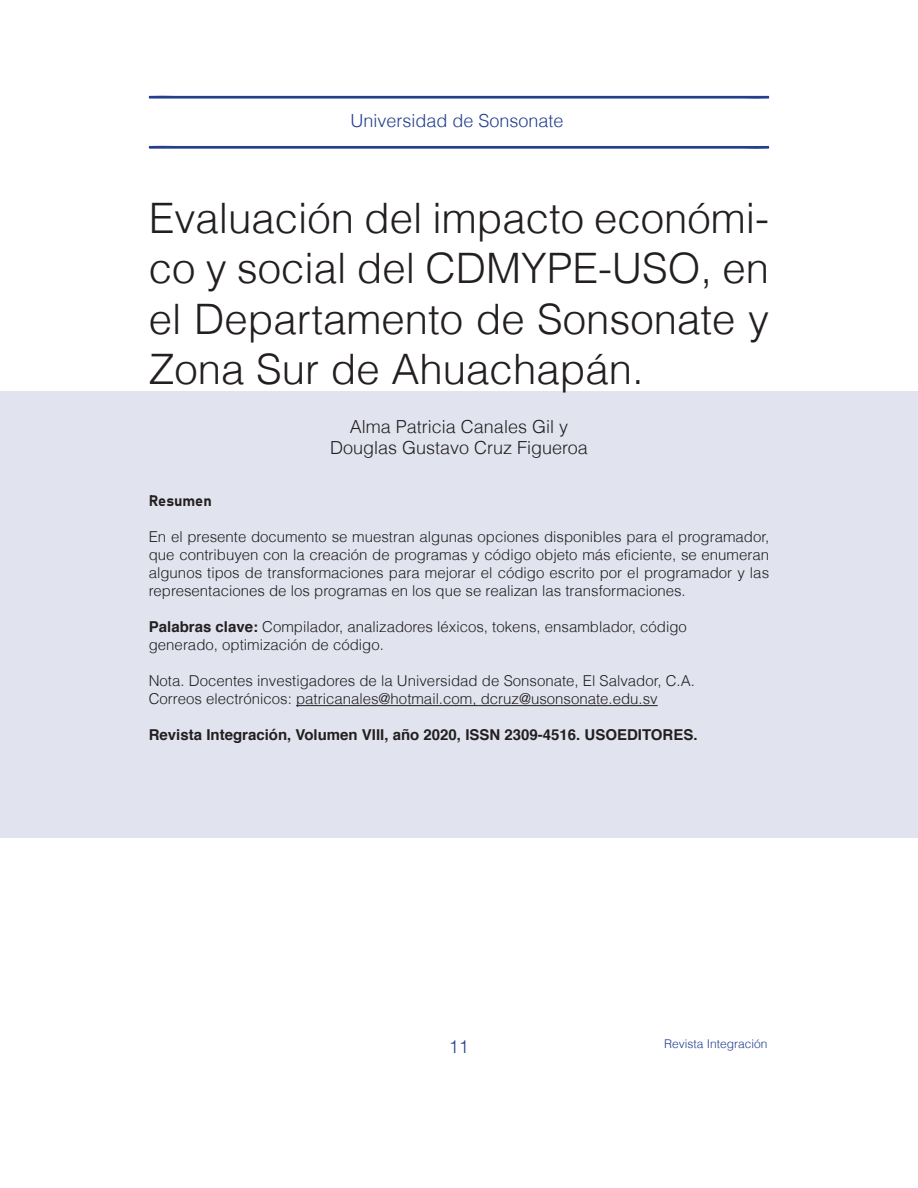
<style>
.page{position:relative;width:918px;height:1188px;background:#fff}
.page>*{position:absolute;margin:0;border:0;box-sizing:border-box;transform-origin:0 0}
.t1{font:300 42px/50.4px "Helvetica";color:#231f20}
.t2{font:300 18px "Helvetica";color:#231f20}
.t3{font:300 18px "Helvetica";color:#253f8e}
.t4{font:300 15px/18px "Helvetica";color:#231f20;text-align:justify}
.t5{font:700 15px "Helvetica";color:#231f20}
.t6{font:15px "Bahnschrift";color:#231f20}
.t7{font:300 12px "Helvetica";color:#253f8e}
.s1{font-weight:700}
</style>
<div class="page">
<svg style="left:149px;top:146px;width:620px;height:3px;background:#3d549a"></svg>
<svg style="left:149px;top:96px;width:620px;height:3px;background:#445a9e"></svg>
<div style="left:0;top:391px;width:918px;height:447px;background:#e1e4ef"></div>
<hr style="left:296px;top:705px;width:362px;height:1px;background:#231f20">
<p class="t3" style="left:351px;top:109px;width:215px">Universidad de Sonsonate</p>
<p class="t1" style="left:149px;top:192px;width:622px">Evaluación del impacto económi&shy;co y social del CDMYPE-USO, en</p>
<p class="t1" style="left:149px;top:293px;width:622px">el Departamento de Sonsonate y<br>Zona Sur de Ahuachapán.</p>
<p class="t2" style="left:350px;top:415px;width:220px">Alma Patricia Canales Gil y</p>
<p class="t2" style="left:330px;top:437px;width:259px">Douglas Gustavo Cruz Figueroa</p>
<p class="t6" style="left:149px;top:489px;width:64px">Resumen</p>
<p class="t4" style="left:149px;top:528px;width:622px">En el presente documento se muestran algunas opciones disponibles para el programador, que contribuyen con la creación de programas y código objeto más eficiente, se enumeran algunos tipos de transformaciones para mejorar el código escrito por el programador y las representaciones de los programas en los que se realizan las transformaciones.</p>
<p class="t4" style="left:149px;top:618px;width:540px"><span class="s1">Palabras clave:</span> Compilador, analizadores léxicos, tokens, ensamblador, código</p>
<p class="t4" style="left:149px;top:636px;width:237px">generado, optimización de código.</p>
<p class="t4" style="left:149px;top:672px;width:548px">Nota. Docentes investigadores de la Universidad de Sonsonate, El Salvador, C.A.</p>
<p class="t4" style="left:149px;top:690px;width:510px">Correos electrónicos: patricanales@hotmail.com, dcruz@usonsonate.edu.sv</p>
<p class="t5" style="left:149px;top:723px;width:550px">Revista Integración, Volumen VIII, año 2020, ISSN 2309-4516. USOEDITORES.</p>
<p class="t3" style="left:449px;top:1035px;width:22px">11</p>
<p class="t7" style="left:664px;top:1036px;width:105px">Revista Integración</p>
</div>
